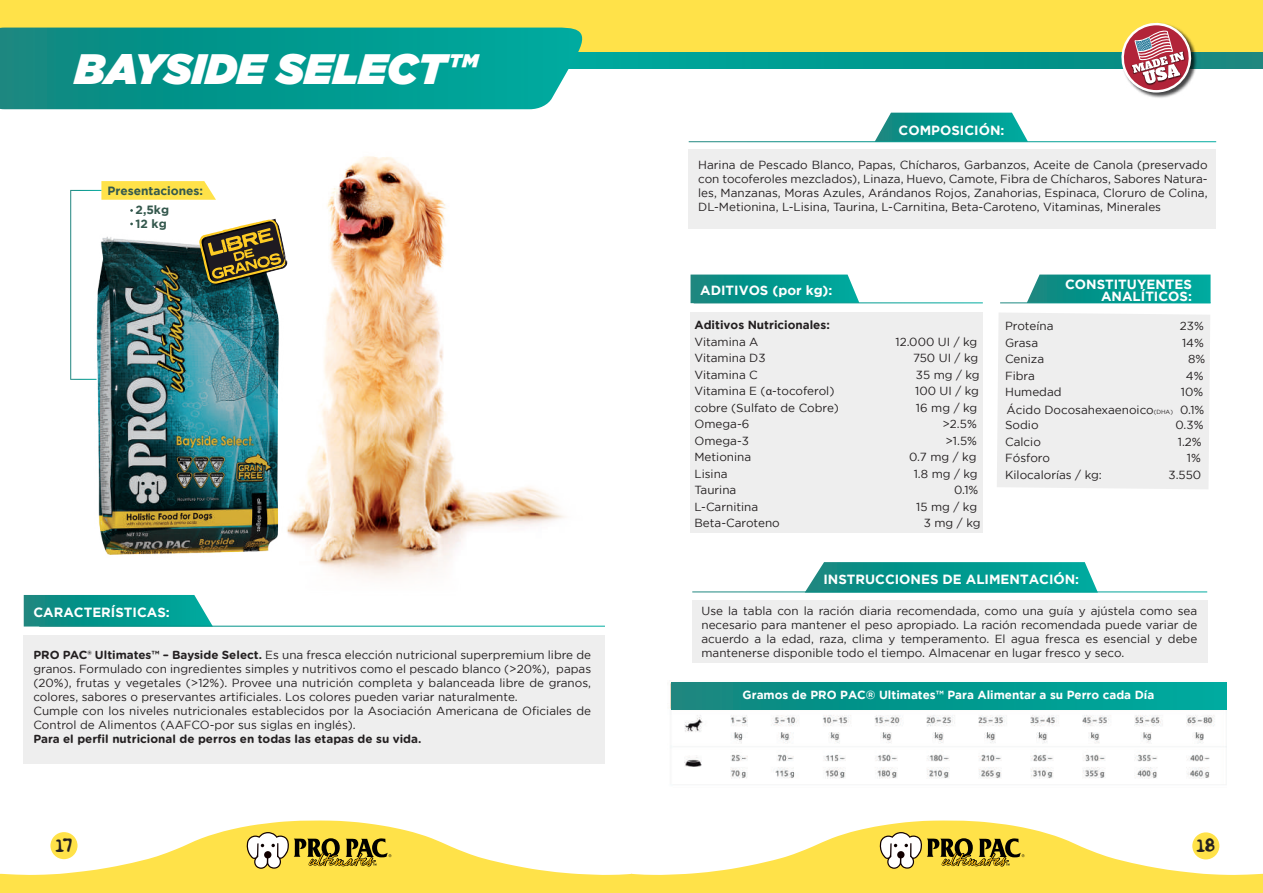
<style>
.page{position:relative;width:1263px;height:893px;background:#fff}
.page>*{position:absolute;margin:0;border:0;box-sizing:border-box;transform-origin:0 0}
.t1{font:italic 900 42.6px "Gotham";color:#fff}
.t2{font:17.7px "Simpsonfont";color:#231f20}
.t3{font:700 13.35px/12px "Gotham";color:#fff;text-align:right}
.t4{font:700 12px/19.5px "Gotham";color:#34584d;text-align:center}
.t5{font:11.7px/14.1px "Gotham";color:#231f20;text-align:justify}
.t6{font:700 11.7px "Gotham Rounded";color:#231f20}
.t7{font:700 11.7px "Gotham";color:#fff}
.t8{font:700 11.7px "Gotham";color:#231f20}
.s1{font-family:"Gotham Rounded";font-weight:700}
.s2{font-family:"Myriad Pro"}
.s3{font-size:6px}
</style>
<div class="page">
<svg style="left:24px;top:595px;width:155px;height:31px;background:#05948b"></svg>
<div style="left:997px;top:313px;width:213px;height:176px;background:#eee"></div>
<div style="left:690px;top:312px;width:293px;height:221px;background:#eee"></div>
<img style="left:179px;top:109px;width:426px;height:517px">
<div style="left:689px;top:149px;width:527px;height:79px;background:#eee"></div>
<div style="left:0;top:0;width:1263px;height:66px;background:#ffe249"></div>
<img style="left:670px;top:682px;width:557px;height:97px">
<svg style="left:591px;top:52px;width:672px;height:17px;background:#03988e"></svg>
<svg style="left:0;top:28px;width:591px;height:81px;background:#0c9b91"></svg>
<div style="left:24px;top:635px;width:581px;height:128px;background:#eee"></div>
<svg style="left:671px;top:682px;width:555px;height:27px;background:#04988e"></svg>
<svg style="left:805px;top:562px;width:293px;height:31px;background:#149f95"></svg>
<svg style="left:875px;top:113px;width:153px;height:28px;background:#1da29a"></svg>
<hr style="left:692px;top:591px;width:515px;height:1px;background:#fff">
<img style="left:1146px;top:50px;width:53px;height:48px">
<svg style="left:1117px;top:22px;width:78px;height:73px"></svg>
<div style="left:692px;top:600px;width:515px;height:63px;background:#eee"></div>
<svg style="left:1027px;top:275px;width:183px;height:27px;background:#0c9c92"></svg>
<svg style="left:690px;top:275px;width:169px;height:28px;background:#0e9b91"></svg>
<hr style="left:694px;top:302px;width:289px;height:1px;background:#fff">
<svg style="left:1px;top:820px;width:631px;height:73px;fill:#ffe249"></svg>
<svg style="left:632px;top:820px;width:631px;height:73px;fill:#ffe249"></svg>
<svg style="left:246px;top:832px;width:145px;height:37px;background:#bfac53"></svg>
<svg style="left:879px;top:832px;width:145px;height:37px;background:#bfac53"></svg>
<img style="left:97px;top:228px;width:199px;height:339px">
<img style="left:70px;top:181px;width:218px;height:199px">
<h1 class="t1" style="left:75px;top:44px;width:403px">BAYSIDE SELECT™</h1>
<p class="t4" style="left:107px;top:180px;width:97px">Presentaciones:<br>2,5kg</p>
<p class="t4" style="left:136px;top:214px;width:33px">12 kg</p>
<p class="t3" style="left:33px;top:606px;width:138px">CARACTERÍSTICAS:</p>
<p class="t5" style="left:33px;top:648px;width:559px;text-align:left"><span class="s1">PRO PAC® Ultimates™ – Bayside Select.</span> Es una fresca elección nutricional superpremium libre de granos. Formulado con ingredientes simples y nutritivos como el pescado blanco (&gt;20%), papas (20%), frutas y vegetales (&gt;12%). Provee una nutrición completa y balanceada libre de granos, colores, sabores o preservantes artificiales. Los colores pueden variar naturalmente.<br>Cumple con los niveles nutricionales establecidos por la Asociación Americana de Oficiales de Control de Alimentos (AAFCO-por sus siglas en inglés).</p>
<p class="t6" style="left:33px;top:731px;width:389px">Para el perfil nutricional de perros en todas las etapas de su vida.</p>
<p class="t3" style="left:898px;top:124px;width:107px">COMPOSICIÓN:</p>
<p class="t5" style="left:698px;top:158px;width:511px">Harina de Pescado Blanco, Papas, Chícharos, Garbanzos, Aceite de Canola (preservado con tocoferoles mezclados), Linaza, Huevo, Camote, Fibra de Chícharos, Sabores Natura&shy;les, Manzanas, Moras Azules, Arándanos Rojos, Zanahorias, Espinaca, Cloruro de Colina, DL-Metionina, L-Lisina, Taurina, L-Carnitina, Beta-Caroteno, Vitaminas, Minerales</p>
<p class="t3" style="left:700px;top:284px;width:134px">ADITIVOS (por kg):</p>
<p class="t8" style="left:694px;top:318px;width:137px">Aditivos Nutricionales:</p>
<p class="t5" style="left:694px;top:334px;width:66px">Vitamina A</p>
<p class="t5" style="left:895px;top:334px;width:83px">12.000 UI / kg</p>
<p class="t5" style="left:694px;top:351px;width:73px">Vitamina D3</p>
<p class="t5" style="left:913px;top:351px;width:67px">750 UI / kg</p>
<p class="t5" style="left:694px;top:367px;width:65px">Vitamina C</p>
<p class="t5" style="left:916px;top:367px;width:65px">35 mg / kg</p>
<p class="t5" style="left:694px;top:384px;width:141px">Vitamina E (<span class="s2">α</span>-tocoferol)</p>
<p class="t5" style="left:915px;top:384px;width:65px">100 UI / kg</p>
<p class="t5" style="left:694px;top:400px;width:146px">cobre (Sulfato de Cobre)</p>
<p class="t5" style="left:916px;top:400px;width:63px">16 mg / kg</p>
<p class="t5" style="left:694px;top:417px;width:56px">Omega-6</p>
<p class="t5" style="left:942px;top:417px;width:36px">&gt;2.5%</p>
<p class="t5" style="left:694px;top:433px;width:56px">Omega-3</p>
<p class="t5" style="left:945px;top:433px;width:33px">&gt;1.5%</p>
<p class="t5" style="left:694px;top:450px;width:58px">Metionina</p>
<p class="t5" style="left:909px;top:450px;width:69px">0.7 mg / kg</p>
<p class="t5" style="left:694px;top:466px;width:35px">Lisina</p>
<p class="t5" style="left:914px;top:466px;width:65px">1.8 mg / kg</p>
<p class="t5" style="left:694px;top:483px;width:43px">Taurina</p>
<p class="t5" style="left:954px;top:483px;width:26px">0.1%</p>
<p class="t5" style="left:694px;top:499px;width:65px">L-Carnitina</p>
<p class="t5" style="left:916px;top:499px;width:62px">15 mg / kg</p>
<p class="t5" style="left:694px;top:516px;width:87px">Beta-Caroteno</p>
<p class="t5" style="left:924px;top:516px;width:58px">3 mg / kg</p>
<p class="t3" style="left:1065px;top:278px;width:128px">CONSTITUYENTES<br>ANALÍTICOS:</p>
<p class="t5" style="left:1005px;top:319px;width:50px">Proteína</p>
<p class="t5" style="left:1180px;top:319px;width:25px">23%</p>
<p class="t5" style="left:1005px;top:335px;width:34px">Grasa</p>
<p class="t5" style="left:1182px;top:335px;width:23px">14%</p>
<p class="t5" style="left:1005px;top:352px;width:41px">Ceniza</p>
<p class="t5" style="left:1188px;top:352px;width:19px">8%</p>
<p class="t5" style="left:1005px;top:368px;width:31px">Fibra</p>
<p class="t5" style="left:1186px;top:368px;width:19px">4%</p>
<p class="t5" style="left:1005px;top:385px;width:58px">Humedad</p>
<p class="t5" style="left:1181px;top:385px;width:24px">10%</p>
<p class="t5" style="left:1005px;top:418px;width:35px">Sodio</p>
<p class="t5" style="left:1175px;top:418px;width:29px">0.3%</p>
<p class="t5" style="left:1005px;top:434px;width:37px">Calcio</p>
<p class="t5" style="left:1178px;top:434px;width:25px">1.2%</p>
<p class="t5" style="left:1005px;top:451px;width:46px">Fósforo</p>
<p class="t5" style="left:1187px;top:451px;width:15px">1%</p>
<p class="t5" style="left:1005px;top:467px;width:98px">Kilocalorías / kg:</p>
<p class="t5" style="left:1168px;top:467px;width:34px">3.550</p>
<p class="t5" style="left:1006px;top:402px;width:199px">Ácido Docosahexaenoico<span class="s3">(DHA)</span> 0.1%</p>
<p class="t3" style="left:823px;top:573px;width:257px">INSTRUCCIONES DE ALIMENTACIÓN:</p>
<p class="t5" style="left:701px;top:603px;width:497px">Use la tabla con la ración diaria recomendada, como una guía y ajústela como sea necesario para mantener el peso apropiado. La ración recomendada puede variar de acuerdo a la edad, raza, clima y temperamento. El agua fresca es esencial y debe mantenerse disponible todo el tiempo. Almacenar en lugar fresco y seco.</p>
<p class="t7" style="left:743px;top:688px;width:413px">Gramos de PRO PAC® Ultimates™ Para Alimentar a su Perro cada Día</p>
<h2 class="t2" style="left:56px;top:831px;width:18px">17</h2>
<h2 class="t2" style="left:1196px;top:832px;width:20px">18</h2>
</div>
